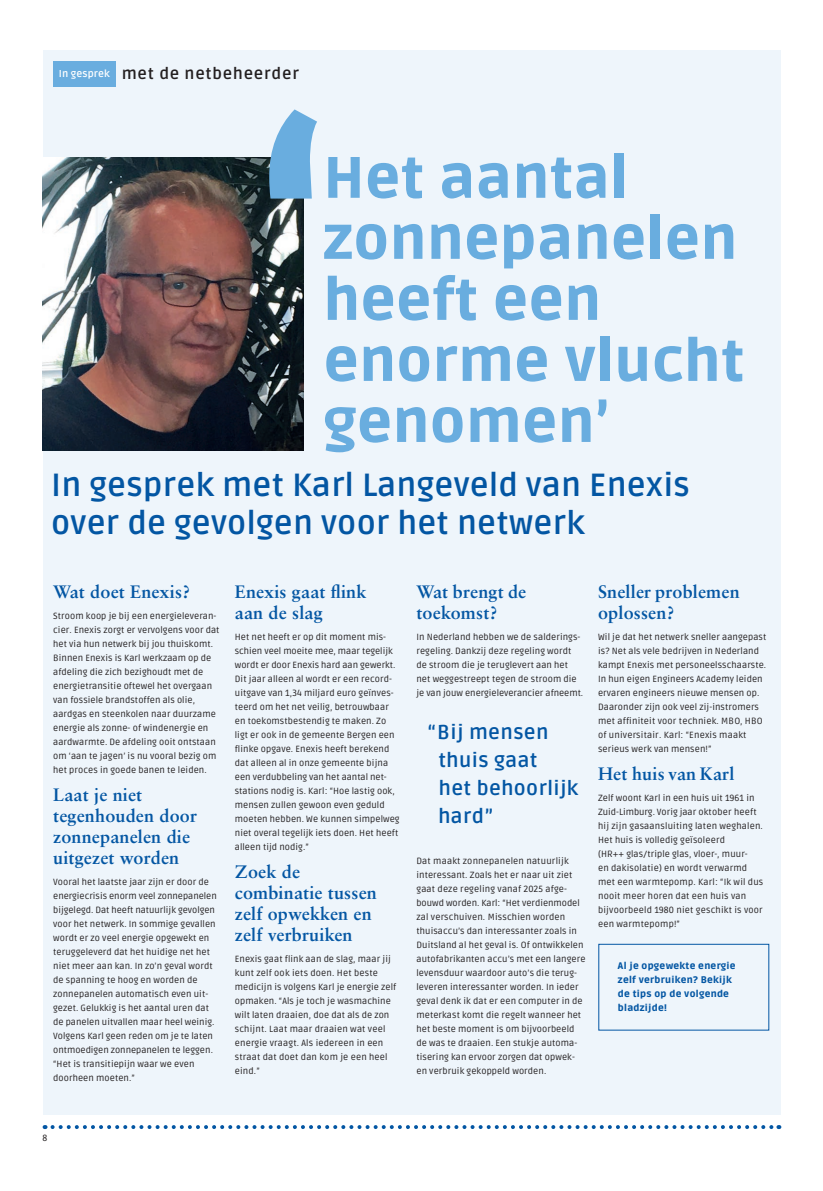
<style>
.page{position:relative;width:823px;height:1191px;background:#fff}
.page>*{position:absolute;margin:0;border:0;box-sizing:border-box;transform-origin:0 0}
.t1{font:900 58px "Ruda";letter-spacing:.01em;color:#69addf}
.t2{font:700 32px "Ruda";letter-spacing:.01em;color:#0356a3}
.t3{font:700 20px/28px "Ruda";letter-spacing:.02em;color:#0356a3}
.t4{font:700 18px "Sabon LT Std";letter-spacing:.01em;color:#0356a3}
.t5{font:700 16px "Ruda";letter-spacing:.05em;color:#231f20}
.t6{font:700 10px "Ruda";letter-spacing:.01em;color:#fff}
.t7{font:900 9.5px "Ruda";letter-spacing:.03em;color:#0356a3}
.t8{font:9px/14px "Ruda";letter-spacing:.01em;color:#231f20}
</style>
<div class="page">
<svg style="left:52px;top:1125px;width:727px;height:4px"></svg>
<div style="left:43px;top:50px;width:737px;height:1064px;background:#eef5fb"></div>
<div style="left:53px;top:61px;width:63px;height:25px;background:#69addf"></div>
<img style="left:43px;top:157px;width:260px;height:293px">
<svg style="left:269px;top:109px;width:48px;height:90px"></svg>
<div style="left:598px;top:944px;width:170px;height:86px;border:1px solid #0356a3"></div>
<p class="t6" style="left:59px;top:68px;width:52px">In gesprek</p>
<p class="t5" style="left:122px;top:65px;width:179px">met de netbeheerder</p>
<p class="t1" style="left:323px;top:144px;width:305px">Het aantal</p>
<p class="t1" style="left:323px;top:205px;width:415px">zonnepanelen</p>
<p class="t1" style="left:323px;top:266px;width:279px">heeft een</p>
<p class="t1" style="left:323px;top:327px;width:422px">enorme vlucht</p>
<p class="t1" style="left:323px;top:388px;width:286px">genomen’</p>
<p class="t2" style="left:51px;top:467px;width:640px">In gesprek met Karl Langeveld van Enexis</p>
<p class="t2" style="left:51px;top:505px;width:534px">over de gevolgen voor het netwerk</p>
<p class="t4" style="left:53px;top:580px;width:138px">Wat doet Enexis?</p>
<p class="t8" style="left:53px;top:609px;width:168px">Stroom koop je bij een energieleveran&shy;cier. Enexis zorgt er vervolgens voor dat het via hun netwerk bij jou thuiskomt.<br>Binnen Enexis is Karl werkzaam op de afdeling die zich bezighoudt met de energietransitie oftewel het overgaan van fossiele brandstoffen als olie, aardgas en steenkolen naar duurzame energie als zonne- of windenergie en aardwarmte. De afdeling ooit ontstaan om ‘aan te jagen’ is nu vooral bezig om het proces in goede banen te leiden.</p>
<p class="t4" style="left:53px;top:783px;width:90px">Laat je niet</p>
<p class="t4" style="left:53px;top:804px;width:145px">tegenhouden door</p>
<p class="t4" style="left:53px;top:825px;width:138px">zonnepanelen die</p>
<p class="t4" style="left:53px;top:846px;width:127px">uitgezet worden</p>
<p class="t8" style="left:53px;top:875px;width:165px">Vooral het laatste jaar zijn er door de energiecrisis enorm veel zonnepanelen bijgelegd. Dat heeft natuurlijk gevolgen voor het netwerk. In sommige gevallen wordt er zo veel energie opgewekt en teruggeleverd dat het huidige net het niet meer aan kan. In zo’n geval wordt de spanning te hoog en worden de zonnepanelen automatisch even uit&shy;gezet. Gelukkig is het aantal uren dat de panelen uitvallen maar heel weinig.<br>Volgens Karl geen reden om je te laten ontmoedigen zonnepanelen te leggen. “Het is transitiepijn waar we even doorheen moeten.”</p>
<p class="t4" style="left:235px;top:580px;width:133px">Enexis gaat flink</p>
<p class="t4" style="left:235px;top:601px;width:89px">aan de slag</p>
<p class="t8" style="left:235px;top:630px;width:166px">Het net heeft er op dit moment mis&shy;schien veel moeite mee, maar tegelijk wordt er door Enexis hard aan gewerkt.<br>Dit jaar alleen al wordt er een record&shy;uitgave van 1,34 miljard euro geïnves&shy;teerd om het net veilig, betrouwbaar en toekomstbestendig te maken. Zo ligt er ook in de gemeente Bergen een flinke opgave. Enexis heeft berekend dat alleen al in onze gemeente bijna een verdubbeling van het aantal net&shy;stations nodig is. Karl: “Hoe lastig ook, mensen zullen gewoon even geduld moeten hebben. We kunnen simpelweg niet overal tegelijk iets doen. Het heeft alleen tijd nodig.”</p>
<p class="t4" style="left:235px;top:860px;width:67px">Zoek de</p>
<p class="t4" style="left:235px;top:881px;width:143px">combinatie tussen</p>
<p class="t4" style="left:235px;top:902px;width:138px">zelf opwekken en</p>
<p class="t4" style="left:235px;top:923px;width:119px">zelf verbruiken</p>
<p class="t8" style="left:235px;top:952px;width:163px">Enexis gaat flink aan de slag, maar jij kunt zelf ook iets doen. Het beste medicijn is volgens Karl je energie zelf opmaken. “Als je toch je wasmachine wilt laten draaien, doe dat als de zon schijnt. Laat maar draaien wat veel energie vraagt. Als iedereen in een straat dat doet dan kom je een heel eind.”</p>
<p class="t4" style="left:416px;top:580px;width:111px">Wat brengt de</p>
<p class="t4" style="left:416px;top:601px;width:82px">toekomst?</p>
<p class="t8" style="left:416px;top:630px;width:168px">In Nederland hebben we de salderings&shy;regeling. Dankzij deze regeling wordt de stroom die je teruglevert aan het net weggestreept tegen de stroom die je van jouw energieleverancier afneemt.</p>
<p class="t3" style="left:427px;top:718px;width:122px">“Bij mensen</p>
<p class="t3" style="left:438px;top:746px;width:141px">thuis gaat<br>het behoorlijk</p>
<p class="t3" style="left:438px;top:802px;width:56px">hard”</p>
<p class="t8" style="left:416px;top:854px;width:170px">Dat maakt zonnepanelen natuurlijk interessant. Zoals het er naar uit ziet gaat deze regeling vanaf 2025 afge&shy;bouwd worden. Karl: “Het verdienmodel zal verschuiven. Misschien worden thuisaccu’s dan interessanter zoals in Duitsland al het geval is. Of ontwikkelen autofabrikanten accu’s met een langere levensduur waardoor auto’s die terug&shy;leveren interessanter worden. In ieder geval denk ik dat er een computer in de meterkast komt die regelt wanneer het het beste moment is om bijvoorbeeld de was te draaien. Een stukje automa&shy;tisering kan ervoor zorgen dat opwek&shy;en verbruik gekoppeld worden.</p>
<p class="t4" style="left:597px;top:580px;width:143px">Sneller problemen</p>
<p class="t4" style="left:597px;top:601px;width:78px">oplossen?</p>
<p class="t8" style="left:597px;top:630px;width:170px">Wil je dat het netwerk sneller aangepast is? Net als vele bedrijven in Nederland kampt Enexis met personeelsschaarste.<br>In hun eigen Engineers Academy leiden ervaren engineers nieuwe mensen op.<br>Daaronder zijn ook veel zij-instromers met affiniteit voor techniek. MBO, HBO of universitair. Karl: “Enexis maakt serieus werk van mensen!”</p>
<p class="t4" style="left:597px;top:762px;width:138px">Het huis van Karl</p>
<p class="t8" style="left:597px;top:791px;width:167px">Zelf woont Karl in een huis uit 1961 in Zuid-Limburg. Vorig jaar oktober heeft hij zijn gasaansluiting laten weghalen.<br>Het huis is volledig geïsoleerd<br>(HR++ glas/triple glas, vloer-, muur-<br>en dakisolatie) en wordt verwarmd met een warmtepomp. Karl: “Ik wil dus nooit meer horen dat een huis van bijvoorbeeld 1980 niet geschikt is voor een warmtepomp!”</p>
<p class="t7" style="left:617px;top:960px;width:119px">Al je opgewekte energie</p>
<p class="t7" style="left:617px;top:974px;width:115px">zelf verbruiken? Bekijk</p>
<p class="t7" style="left:617px;top:988px;width:112px">de tips op de volgende</p>
<p class="t7" style="left:617px;top:1002px;width:50px">bladzijde!</p>
<p class="t8" style="left:43px;top:1131px;width:6px">8</p>
</div>
